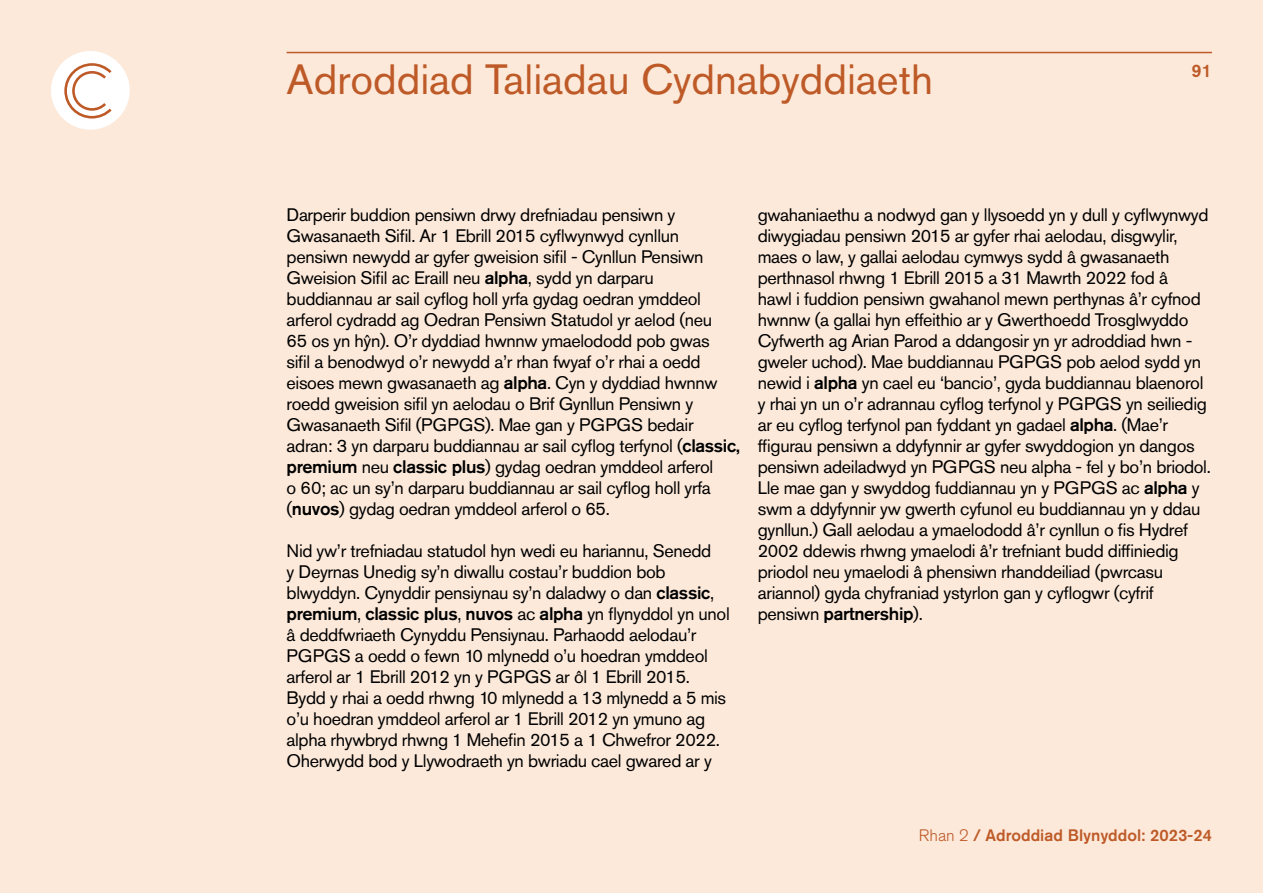
<style>
.page{position:relative;width:1263px;height:893px;background:#fce9da}
.page>*{position:absolute;margin:0;border:0;box-sizing:border-box;transform-origin:0 0}
.t1{font:42px "Akzidenz Grotesk Pro";color:#be5a27}
.Bodycopy__Black__P{font:18px/21px "Akzidenz Grotesk Pro";letter-spacing:-.02em;color:#000}
.t2{font:500 18px "Akzidenz Grotesk Pro";color:#be5a27}
.t3{font:500 16.5px "Akzidenz Grotesk Pro";color:#be5a27}
.s1{font-weight:500}
.s2{font-weight:300}
</style>
<div class="page">
<div style="left:51px;top:51px;width:79px;height:79px;background:#fff;border-radius:50%"></div>
<svg style="left:64px;top:63px;width:48px;height:56px"></svg>
<hr style="left:287px;top:52px;width:925px;height:1px;background:#be5a27">
<h1 class="t1" style="left:287px;top:52px;width:648px">Adroddiad Taliadau Cydnabyddiaeth</h1>
<p class="t2" style="left:1191px;top:59px;width:22px">91</p>
<p class="Bodycopy__Black__P" style="left:287px;top:204px;width:455px">Darperir buddion pensiwn drwy drefniadau pensiwn y Gwasanaeth Sifil. Ar 1 Ebrill 2015 cyflwynwyd cynllun pensiwn newydd ar gyfer gweision sifil - Cynllun Pensiwn Gweision Sifil ac Eraill neu <span class="s1">alpha</span>, sydd yn darparu buddiannau ar sail cyflog holl yrfa gydag oedran ymddeol arferol cydradd ag Oedran Pensiwn Statudol yr aelod (neu<br>65 os yn hŷn). O’r dyddiad hwnnw ymaelododd pob gwas<br>sifil a benodwyd o’r newydd a’r rhan fwyaf o’r rhai a oedd eisoes mewn gwasanaeth ag <span class="s1">alpha</span>. Cyn y dyddiad hwnnw roedd gweision sifil yn aelodau o Brif Gynllun Pensiwn y Gwasanaeth Sifil (PGPGS). Mae gan y PGPGS bedair adran: 3 yn darparu buddiannau ar sail cyflog terfynol (<span class="s1">classic, premium</span> neu <span class="s1">classic plus</span>) gydag oedran ymddeol arferol<br>o 60; ac un sy’n darparu buddiannau ar sail cyflog holl yrfa (<span class="s1">nuvos</span>) gydag oedran ymddeol arferol o 65.</p>
<p class="Bodycopy__Black__P" style="left:287px;top:540px;width:445px">Nid yw’r trefniadau statudol hyn wedi eu hariannu, Senedd<br>y Deyrnas Unedig sy’n diwallu costau’r buddion bob blwyddyn. Cynyddir pensiynau sy’n daladwy o dan <span class="s1">classic</span>, <span class="s1">premium</span>, <span class="s1">classic plus</span>, <span class="s1">nuvos</span> ac <span class="s1">alpha</span> yn flynyddol yn unol â deddfwriaeth Cynyddu Pensiynau. Parhaodd aelodau’r PGPGS a oedd o fewn 10 mlynedd o’u hoedran ymddeol arferol ar 1 Ebrill 2012 yn y PGPGS ar ôl 1 Ebrill 2015.<br>Bydd y rhai a oedd rhwng 10 mlynedd a 13 mlynedd a 5 mis o’u hoedran ymddeol arferol ar 1 Ebrill 2012 yn ymuno ag alpha rhywbryd rhwng 1 Mehefin 2015 a 1 Chwefror 2022.<br>Oherwydd bod y Llywodraeth yn bwriadu cael gwared ar y</p>
<p class="Bodycopy__Black__P" style="left:758px;top:204px;width:454px">gwahaniaethu a nodwyd gan y llysoedd yn y dull y cyflwynwyd diwygiadau pensiwn 2015 ar gyfer rhai aelodau, disgwylir, maes o law, y gallai aelodau cymwys sydd â gwasanaeth perthnasol rhwng 1 Ebrill 2015 a 31 Mawrth 2022 fod â<br>hawl i fuddion pensiwn gwahanol mewn perthynas â’r cyfnod hwnnw (a gallai hyn effeithio ar y Gwerthoedd Trosglwyddo Cyfwerth ag Arian Parod a ddangosir yn yr adroddiad hwn - gweler uchod). Mae buddiannau PGPGS pob aelod sydd yn newid i <span class="s1">alpha</span> yn cael eu ‘bancio’, gyda buddiannau blaenorol y rhai yn un o’r adrannau cyflog terfynol y PGPGS yn seiliedig ar eu cyflog terfynol pan fyddant yn gadael <span class="s1">alpha</span>. (Mae’r ffigurau pensiwn a ddyfynnir ar gyfer swyddogion yn dangos pensiwn adeiladwyd yn PGPGS neu alpha - fel y bo’n briodol.<br>Lle mae gan y swyddog fuddiannau yn y PGPGS ac <span class="s1">alpha</span> y swm a ddyfynnir yw gwerth cyfunol eu buddiannau yn y ddau gynllun.) Gall aelodau a ymaelododd â’r cynllun o fis Hydref 2002 ddewis rhwng ymaelodi â’r trefniant budd diffiniedig priodol neu ymaelodi â phensiwn rhanddeiliad (pwrcasu ariannol) gyda chyfraniad ystyrlon gan y cyflogwr (cyfrif pensiwn <span class="s1">partnership</span>).</p>
<p class="t3" style="left:919px;top:825px;width:295px"><span class="s2">Rhan 2</span> / Adroddiad Blynyddol: 2023-24</p>
</div>
